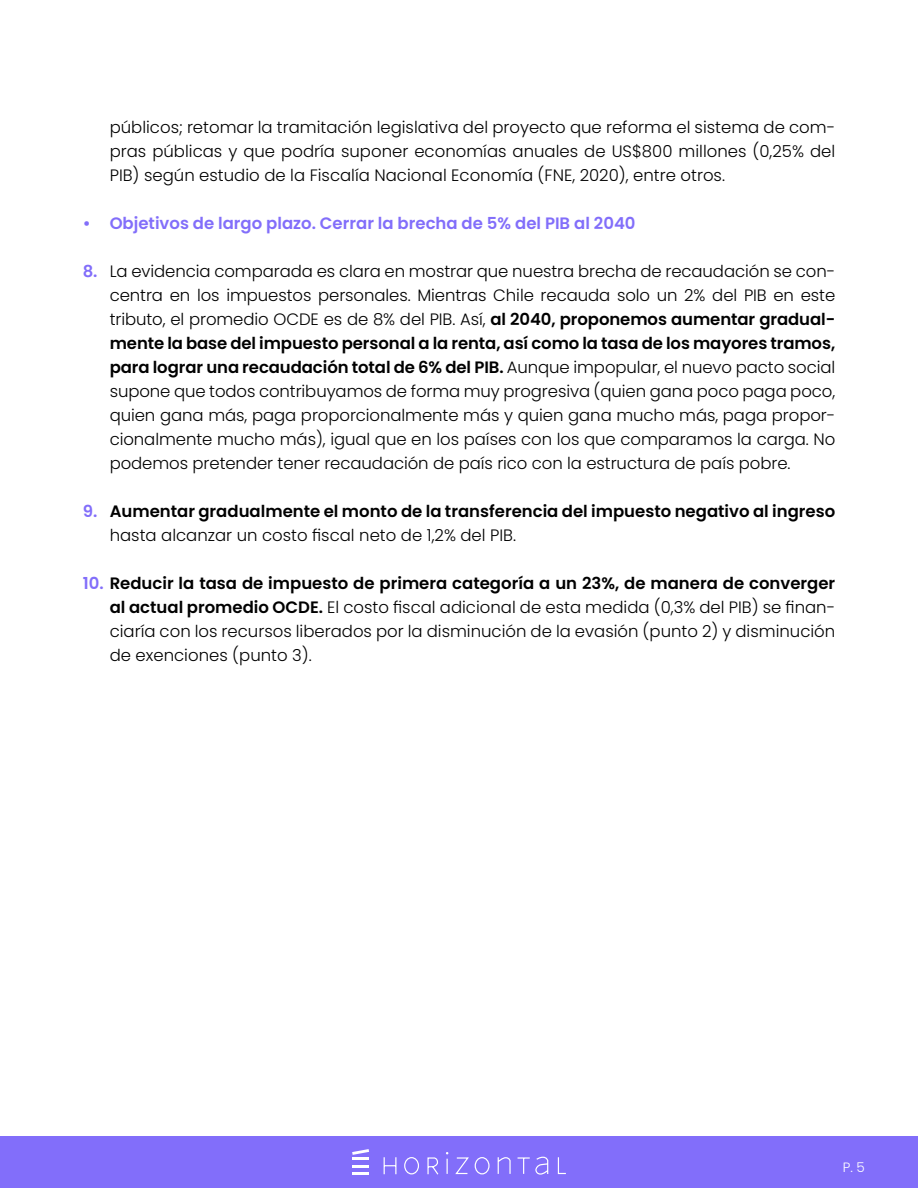
<style>
.page{position:relative;width:918px;height:1188px;background:#fff}
.page>*{position:absolute;margin:0;border:0;box-sizing:border-box;transform-origin:0 0}
.t1{font:300 16.5px/24px "Poppins";color:#000;text-align:justify}
.t2{font:600 16.5px/24px "Poppins";color:#000}
.t3{font:600 16.5px "Poppins";color:#826efa}
.t4{font:300 13.5px "Poppins";color:#fff}
.s1{font-weight:600;color:#826efa}
.s2{font-weight:600}
.s3{color:#826efa}
.s4{font-weight:300}
</style>
<div class="page">
<div style="left:0;top:1136px;width:918px;height:52px;background:#826efa"></div>
<hr style="left:352px;top:1157px;width:17px;height:3px;background:#fff">
<svg style="left:352px;top:1149px;width:17px;height:6px"></svg>
<hr style="left:352px;top:1165px;width:17px;height:3px;background:#fff">
<hr style="left:352px;top:1172px;width:17px;height:3px;background:#fff">
<svg style="left:383px;top:1152px;width:183px;height:23px"></svg>
<p class="t1" style="left:110px;top:115px;width:727px">públicos; retomar la tramitación legislativa del proyecto que reforma el sistema de com&shy;pras públicas y que podría suponer economías anuales de US$800 millones (0,25% del PIB) según estudio de la Fiscalía Nacional Economía (FNE, 2020), entre otros.</p>
<p class="t3" style="left:83px;top:214px;width:554px">• Objetivos de largo plazo. Cerrar la brecha de 5% del PIB al 2040</p>
<p class="t1" style="left:110px;top:259px;width:727px;text-indent:-27px"><span class="s1">8.</span> La evidencia comparada es clara en mostrar que nuestra brecha de recaudación se con&shy;centra en los impuestos personales. Mientras Chile recauda solo un 2% del PIB en este tributo, el promedio OCDE es de 8% del PIB. Así, <span class="s2">al 2040, proponemos aumentar gradual&shy;mente la base del impuesto personal a la renta, así como la tasa de los mayores tramos, para lograr una recaudación total de 6% del PIB.</span> Aunque impopular, el nuevo pacto social supone que todos contribuyamos de forma muy progresiva (quien gana poco paga poco, quien gana más, paga proporcionalmente más y quien gana mucho más, paga propor&shy;cionalmente mucho más), igual que en los países con los que comparamos la carga. No podemos pretender tener recaudación de país rico con la estructura de país pobre.</p>
<p class="t2" style="left:110px;top:499px;width:727px;text-indent:-27px"><span class="s3">9.</span> Aumentar gradualmente el monto de la transferencia del impuesto negativo al ingreso <span class="s4">hasta alcanzar un costo fiscal neto de 1,2% del PIB.</span></p>
<p class="t1" style="left:110px;top:571px;width:727px;text-indent:-27px"><span class="s1">10.</span> <span class="s2">Reducir la tasa de impuesto de primera categoría a un 23%, de manera de converger al actual promedio OCDE.</span> El costo fiscal adicional de esta medida (0,3% del PIB) se finan&shy;ciaría con los recursos liberados por la disminución de la evasión (punto 2) y disminución de exenciones (punto 3).</p>
<p class="t4" style="left:843px;top:1160px;width:24px">P. 5</p>
</div>
